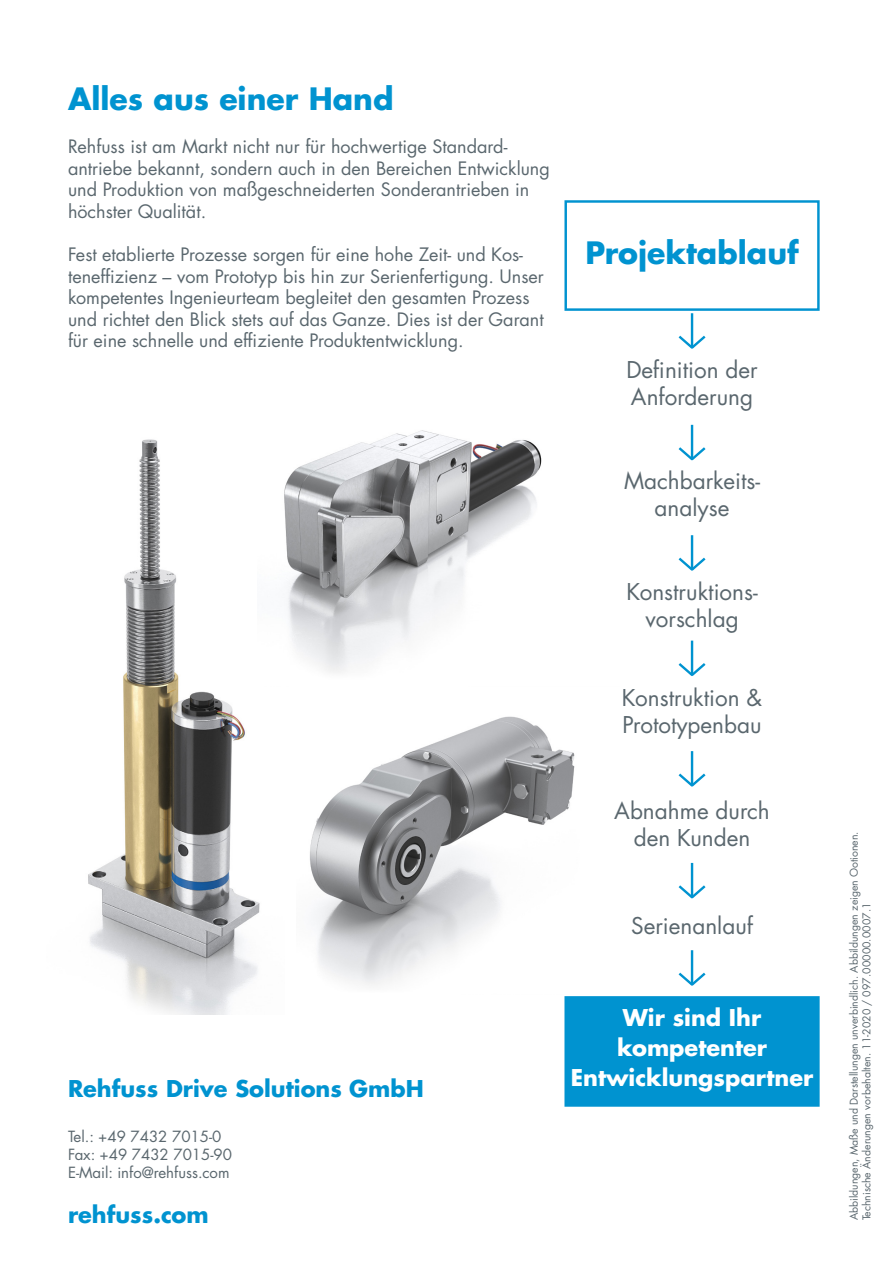
<style>
.page{position:relative;width:893px;height:1263px;background:#fff}
.page>*{position:absolute;margin:0;border:0;box-sizing:border-box;transform-origin:0 0}
.t1{font:700 30px "Futura LT Pro";color:#0093d0}
.t2{font:22.5px "Futura LT Pro";color:#5a676e}
.t3{font:700 22.5px "Futura LT Pro";color:#fff}
.t4{font:700 22.5px "Futura LT Pro";color:#0093d0}
.t5{font:18px/21.6px "Futura LT Pro";color:#5a676e}
.t6{font:15px "Futura LT Pro";color:#5a676e}
.t7{font:10.5px "Futura LT Pro";color:#5a676e}
</style>
<div class="page">
<hr style="left:691px;top:313px;width:2px;height:34px;background:#0093d0">
<svg style="left:678px;top:333px;width:28px;height:16px"></svg>
<hr style="left:691px;top:425px;width:2px;height:34px;background:#0093d0">
<svg style="left:678px;top:445px;width:28px;height:16px"></svg>
<hr style="left:691px;top:535px;width:2px;height:34px;background:#0093d0">
<svg style="left:678px;top:555px;width:28px;height:16px"></svg>
<hr style="left:691px;top:641px;width:2px;height:34px;background:#0093d0">
<svg style="left:678px;top:660px;width:28px;height:16px"></svg>
<hr style="left:691px;top:751px;width:2px;height:34px;background:#0093d0">
<svg style="left:678px;top:771px;width:28px;height:16px"></svg>
<hr style="left:691px;top:863px;width:2px;height:34px;background:#0093d0">
<svg style="left:678px;top:883px;width:28px;height:16px"></svg>
<div style="left:564px;top:996px;width:256px;height:111px;background:#0093d0;border:3px solid #0093d0"></div>
<hr style="left:691px;top:950px;width:2px;height:34px;background:#0093d0">
<svg style="left:678px;top:970px;width:28px;height:16px"></svg>
<div style="left:564px;top:200px;width:256px;height:111px;background:#fff;border:2px solid #0093d0"></div>
<img style="left:88px;top:439px;width:172px;height:576px">
<img style="left:258px;top:430px;width:284px;height:256px">
<img style="left:310px;top:716px;width:265px;height:270px">
<p class="t1" style="left:68px;top:75px;width:327px">Alles aus einer Hand</p>
<p class="t5" style="left:68px;top:135px;width:483px">Rehfuss ist am Markt nicht nur für hochwertige Standard&shy;antriebe bekannt, sondern auch in den Bereichen Entwicklung und Produktion von maßgeschneiderten Sonderantrieben in höchster Qualität.</p>
<p class="t5" style="left:68px;top:243px;width:477px">Fest etablierte Prozesse sorgen für eine hohe Zeit- und Kos&shy;teneffizienz – vom Prototyp bis hin zur Serienfertigung. Unser kompetentes Ingenieurteam begleitet den gesamten Prozess und richtet den Blick stets auf das Ganze. Dies ist der Garant für eine schnelle und effiziente Produktentwicklung.</p>
<p class="t1" style="left:585px;top:229px;width:215px">Projektablauf</p>
<p class="t2" style="left:626px;top:354px;width:133px">Definition der</p>
<p class="t2" style="left:631px;top:381px;width:124px">Anforderung</p>
<p class="t2" style="left:624px;top:465px;width:138px">Machbarkeits-</p>
<p class="t2" style="left:655px;top:492px;width:76px">analyse</p>
<p class="t2" style="left:626px;top:576px;width:133px">Konstruktions-</p>
<p class="t2" style="left:645px;top:603px;width:95px">vorschlag</p>
<p class="t2" style="left:622px;top:683px;width:142px">Konstruktion &amp;</p>
<p class="t2" style="left:622px;top:710px;width:141px">Prototypenbau</p>
<p class="t2" style="left:614px;top:795px;width:157px">Abnahme durch</p>
<p class="t2" style="left:634px;top:822px;width:118px">den Kunden</p>
<p class="t2" style="left:631px;top:910px;width:123px">Serienanlauf</p>
<p class="t4" style="left:68px;top:1071px;width:357px">Rehfuss Drive Solutions GmbH</p>
<p class="t6" style="left:68px;top:1126px;width:155px">Tel.: +49 7432 7015-0</p>
<p class="t6" style="left:68px;top:1144px;width:166px">Fax: +49 7432 7015-90</p>
<p class="t6" style="left:68px;top:1162px;width:163px">E-Mail: info@rehfuss.com</p>
<p class="t4" style="left:68px;top:1197px;width:142px">rehfuss.com</p>
<p class="t3" style="left:623px;top:1000px;width:140px">Wir sind Ihr</p>
<p class="t3" style="left:617px;top:1030px;width:152px">kompetenter</p>
<p class="t3" style="left:571px;top:1060px;width:244px">Entwicklungspartner</p>
<p class="t7" style="left:847px;top:1220px;width:391px;rotate:-90deg">Abbildungen, Maße und Darstellungen unverbindlich. Abbildungen zeigen Ootionen.</p>
<p class="t7" style="left:859px;top:1220px;width:319px;rotate:-90deg">Technische Änderungen vorbehalten. 11-2020 / 097.00000.0007.1</p>
</div>
